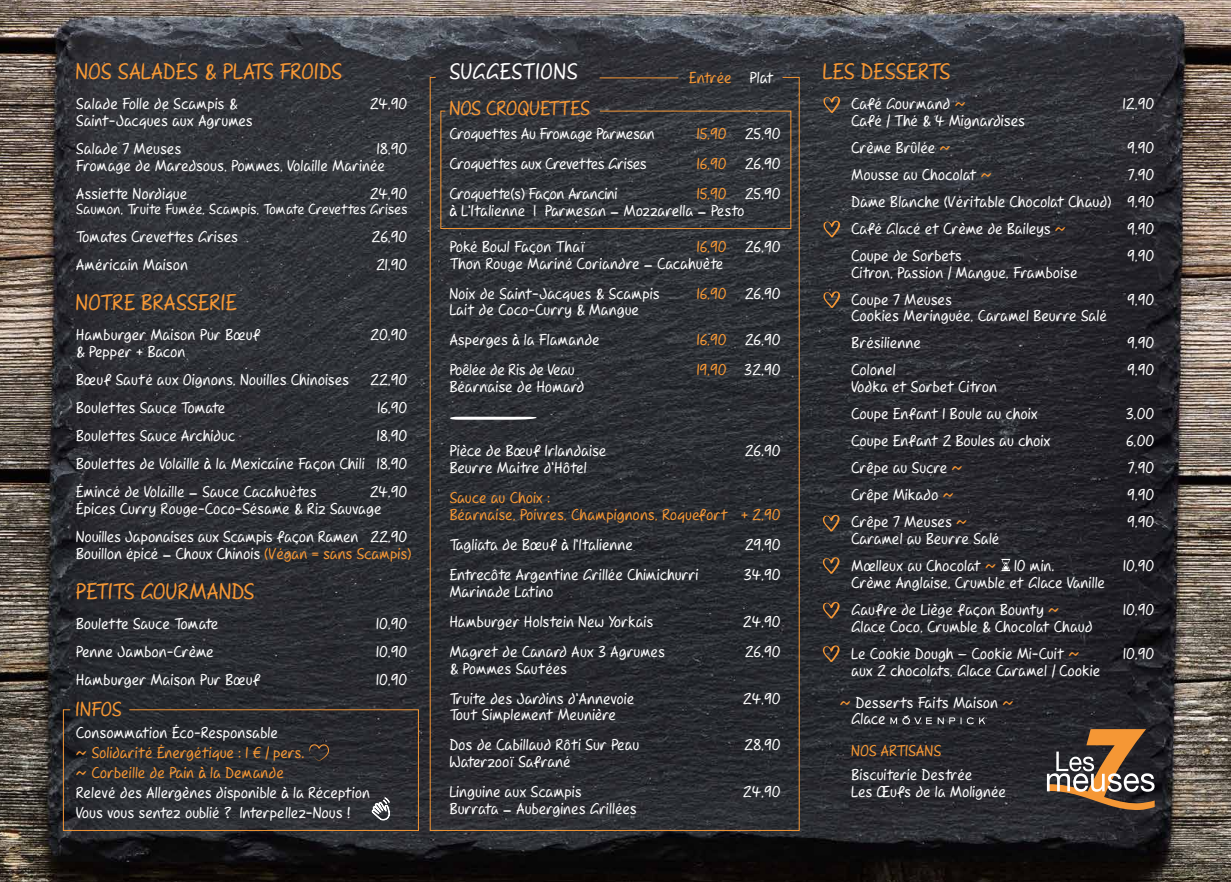
<style>
.page{position:relative;width:1231px;height:882px;background:#fff}
.page>*{position:absolute;margin:0;border:0;box-sizing:border-box;transform-origin:0 0}
.t1{font:20px "Dupree";letter-spacing:.025em;color:#f59735}
.t2{font:20px "Dupree";letter-spacing:.05em;color:#fff}
.t3{font:18px "Dupree";letter-spacing:.01em;color:#f59735}
.t4{font:14px/27px "Dupree";letter-spacing:.025em;color:#fff}
.t5{font:14px/30px "Dupree";letter-spacing:.025em;color:#f59735}
.t6{font:14px/30px "Dupree";color:#fff}
.t7{font:13px "Dupree";letter-spacing:.025em;color:#fff}
.s1{font-family:"Justtellmewhat"}
.s2{color:#f59735}
.s3{font-size:20px;color:#f59735}
</style>
<div class="page">
<img style="left:0;top:0;width:1230px;height:882px">
<svg style="left:822px;top:644px;width:18px;height:18px"></svg>
<svg style="left:822px;top:600px;width:18px;height:19px"></svg>
<svg style="left:822px;top:555px;width:18px;height:19px"></svg>
<svg style="left:822px;top:513px;width:18px;height:19px"></svg>
<svg style="left:823px;top:290px;width:17px;height:18px"></svg>
<svg style="left:823px;top:219px;width:17px;height:19px"></svg>
<svg style="left:823px;top:95px;width:17px;height:18px"></svg>
<svg style="left:1046px;top:729px;width:108px;height:81px;background:#735b45"></svg>
<svg style="left:1001px;top:559px;width:9px;height:12px"></svg>
<svg style="left:890px;top:715px;width:41px;height:9px"></svg>
<svg style="left:937px;top:717px;width:6px;height:7px"></svg>
<svg style="left:949px;top:717px;width:24px;height:7px"></svg>
<svg style="left:979px;top:717px;width:7px;height:7px"></svg>
<svg style="left:62px;top:708px;width:357px;height:123px;background:#2e2e31"></svg>
<svg style="left:429px;top:76px;width:371px;height:755px;background:#2e3034"></svg>
<svg style="left:309px;top:744px;width:20px;height:17px"></svg>
<svg style="left:372px;top:797px;width:17px;height:23px"></svg>
<h1 class="t1" style="left:77px;top:59px;width:267px">NOS SALADES <span class="s1">&amp;</span> PLATS FROIDS</h1>
<p class="t4" style="left:77px;top:95px;width:178px;line-height:16.8px">Salade Folle de Scampis <span class="s1">&amp;<br></span>Saint-Jacques aux Agrumes</p>
<p class="t4" style="left:77px;top:140px;width:310px;line-height:16.8px">Salade 7 Meuses<br>Fromage de Maredsous, Pommes, Volaille Marinée</p>
<p class="t4" style="left:77px;top:179px;width:112px">Assiette Nordique</p>
<p class="t7" style="left:77px;top:201px;width:332px">Saumon, Truite Fumée, Scampis, Tomate Crevettes Grises</p>
<p class="t4" style="left:77px;top:223px;width:163px;line-height:28px">Tomates Crevettes Grises<br>Américain Maison</p>
<h1 class="t1" style="left:77px;top:290px;width:162px">NOTRE BRASSERIE</h1>
<p class="t4" style="left:77px;top:326px;width:186px;line-height:16.8px">Hamburger Maison Pur Bœuf <span class="s1">&amp;</span> Pepper + Bacon</p>
<p class="t4" style="left:77px;top:365px;width:290px;line-height:28px">Bœuf Sauté aux Oignons, Nouilles Chinoises Boulettes Sauce Tomate<br>Boulettes Sauce Archiduc<br>Boulettes de Volaille à la Mexicaine Façon Chili Émincé de Volaille – Sauce Cacahuètes</p>
<p class="t4" style="left:77px;top:494px;width:307px;line-height:28px">Épices Curry Rouge-Coco-Sésame <span class="s1">&amp;</span> Riz Sauvage<br>Nouilles Japonaises aux Scampis façon Ramen</p>
<p class="t4" style="left:77px;top:540px;width:337px">Bouillon épicé – Choux Chinois <span class="s2">(Végan = sans Scampis)</span></p>
<h1 class="t1" style="left:77px;top:579px;width:180px">PETITS GOURMANDS</h1>
<p class="t4" style="left:77px;top:609px;width:186px;line-height:28px">Boulette Sauce Tomate<br>Penne Jambon-Crème<br>Hamburger Maison Pur Bœuf</p>
<p class="t4" style="left:370px;top:90px;width:39px">24,90</p>
<p class="t4" style="left:377px;top:135px;width:31px">18,90</p>
<p class="t4" style="left:370px;top:179px;width:39px">24,90</p>
<p class="t4" style="left:372px;top:223px;width:37px;line-height:28px;text-align:center">26,90<br>21,90</p>
<p class="t4" style="left:371px;top:321px;width:38px">20,90</p>
<p class="t4" style="left:370px;top:366px;width:39px;line-height:28px;text-align:center">22,90<br>16,90<br>18,90<br>18,90<br>24,90</p>
<p class="t4" style="left:371px;top:523px;width:38px">22,90</p>
<p class="t4" style="left:377px;top:609px;width:32px;line-height:28px;text-align:justify">10,90<br>10,90<br>10,90</p>
<p class="t3" style="left:77px;top:697px;width:47px">INFOS</p>
<p class="t4" style="left:77px;top:722px;width:295px;line-height:20px">Consommation Éco-Responsable<br><span class="s3">~</span> <span class="s2">Solidarité Énergétique : 1 € / pers.<br></span><span class="s3">~</span> <span class="s2">Corbeille de Pain à la Demande<br></span>Relevé des Allergènes disponible à la Réception Vous vous sentez oublié ? Interpellez-Nous !</p>
<h1 class="t2" style="left:450px;top:59px;width:130px">SUGGESTIONS</h1>
<p class="t3" style="left:450px;top:97px;width:142px">NOS CROQUETTES</p>
<p class="t6" style="left:450px;top:118px;width:207px">Croquettes Au Fromage Parmesan<br>Croquettes aux Crevettes Grises<br>Croquette(s) Façon Arancini</p>
<p class="t4" style="left:450px;top:197px;width:296px">à L’Italienne | Parmesan – Mozzarella – Pesto</p>
<p class="t4" style="left:450px;top:238px;width:275px;line-height:16.8px">Poké Bowl Façon Thaï<br>Thon Rouge Mariné Coriandre – Cacahuète</p>
<p class="t4" style="left:450px;top:284px;width:211px;line-height:16.8px">Noix de Saint-Jacques <span class="s1">&amp;</span> Scampis<br>Lait de Coco-Curry <span class="s1">&amp;</span> Mangue</p>
<p class="t4" style="left:450px;top:325px;width:151px;line-height:30px">Asperges à la Flamande<br>Poêlée de Ris de Veau</p>
<p class="t4" style="left:450px;top:373px;width:136px">Béarnaise de Homard</p>
<p class="t5" style="left:689px;top:62px;width:44px">Entrée</p>
<p class="t4" style="left:750px;top:64px;width:25px">Plat</p>
<p class="t5" style="left:697px;top:118px;width:31px;text-align:justify">15,90<br>16,90<br>15,90</p>
<p class="t4" style="left:745px;top:118px;width:37px;line-height:30px;text-align:justify">25,90<br>26,90<br>25,90</p>
<p class="t5" style="left:697px;top:231px;width:31px">16,90</p>
<p class="t5" style="left:697px;top:278px;width:31px">16,90</p>
<p class="t5" style="left:697px;top:325px;width:31px">16,90<br>19,90</p>
<p class="t4" style="left:745px;top:233px;width:37px">26,90</p>
<p class="t4" style="left:745px;top:279px;width:37px">26,90</p>
<p class="t4" style="left:745px;top:325px;width:37px;line-height:30px">26,90<br>32,90</p>
<p class="t4" style="left:450px;top:442px;width:158px;line-height:16.8px">Pièce de Bœuf Irlandaise<br>Beurre Maitre d’Hôtel</p>
<p class="t5" style="left:450px;top:489px;width:279px;line-height:16.8px">Sauce au Choix :<br>Béarnaise, Poivres, Champignons, Roquefort</p>
<p class="t4" style="left:450px;top:529px;width:250px;line-height:30px">Tagliata de Bœuf à l’Italienne<br>Entrecôte Argentine Grillée Chimichurri</p>
<p class="t4" style="left:450px;top:576px;width:217px;line-height:30px">Marinade Latino<br>Hamburger Holstein New Yorkais<br>Magret de Canard Aux 3 Agrumes</p>
<p class="t4" style="left:450px;top:653px;width:186px;line-height:30px"><span class="s1">&amp;</span> Pommes Sautées<br>Truite des Jardins d’Annevoie</p>
<p class="t4" style="left:450px;top:699px;width:191px;line-height:30px">Tout Simplement Meunière<br>Dos de Cabillaud Rôti Sur Peau</p>
<p class="t4" style="left:450px;top:746px;width:133px;line-height:30px">Waterzooï Safrané<br>Linguine aux Scampis</p>
<p class="t4" style="left:450px;top:795px;width:189px">Burrata – Aubergines Grillées</p>
<p class="t4" style="left:745px;top:437px;width:37px">26.90</p>
<p class="t5" style="left:741px;top:499px;width:41px">+ 2,90</p>
<p class="t4" style="left:744px;top:529px;width:38px;line-height:30px">29,90<br>34,90</p>
<p class="t4" style="left:743px;top:606px;width:39px;line-height:30px">24,90<br>26,90</p>
<p class="t4" style="left:743px;top:684px;width:39px">24,90</p>
<p class="t4" style="left:744px;top:731px;width:37px">28,90</p>
<p class="t4" style="left:743px;top:778px;width:39px">24,90</p>
<h1 class="t1" style="left:823px;top:59px;width:129px">LES DESSERTS</h1>
<p class="t4" style="left:851px;top:95px;width:175px;line-height:16.8px">Café Gourmand <span class="s3">~<br></span>Café / Thé <span class="s1">&amp;</span> 4 Mignardises</p>
<p class="t4" style="left:851px;top:134px;width:262px">Crème Brûlée <span class="s3">~<br></span>Mousse au Chocolat <span class="s3">~<br></span>Dame Blanche (Véritable Chocolat Chaud)<br>Café Glacé et Crème de Baileys <span class="s3">~<br></span>Coupe de Sorbets</p>
<p class="t4" style="left:851px;top:258px;width:227px">Citron, Passion / Mangue, Framboise<br>Coupe 7 Meuses</p>
<p class="t4" style="left:851px;top:302px;width:257px">Cookies Meringuée, Caramel Beurre Salé<br>Brésilienne<br>Colonel</p>
<p class="t4" style="left:851px;top:373px;width:200px">Vodka et Sorbet Citron<br>Coupe Enfant 1 Boule au choix<br>Coupe Enfant 2 Boules au choix<br>Crêpe au Sucre <span class="s3">~<br></span>Crêpe Mikado <span class="s3">~<br></span>Crêpe 7 Meuses <span class="s3">~</span></p>
<p class="t4" style="left:851px;top:525px;width:149px">Caramel au Beurre Salé<br>Mœlleux au Chocolat <span class="s3">~</span></p>
<p class="t4" style="left:851px;top:557px;width:255px;line-height:16.8px;text-indent:163px">10 min.<br>Crème Anglaise, Crumble et Glace Vanille</p>
<p class="t4" style="left:851px;top:601px;width:243px;line-height:16.8px">Gaufre de Liège façon Bounty <span class="s3">~<br></span>Glace Coco, Crumble <span class="s1">&amp;</span> Chocolat Chaud</p>
<p class="t4" style="left:851px;top:644px;width:250px;line-height:16.8px">Le Cookie Dough — Cookie Mi-Cuit <span class="s3">~ </span>aux 2 chocolats, Glace Caramel / Cookie</p>
<p class="t4" style="left:851px;top:693px;width:164px;line-height:16.8px;text-indent:-11px"><span class="s3">~</span> Desserts Faits Maison <span class="s3">~<br></span>Glace</p>
<p class="t5" style="left:851px;top:735px;width:91px">NOS ARTISANS</p>
<p class="t4" style="left:851px;top:766px;width:156px;line-height:16.8px">Biscuiterie Destrée<br>Les Œufs de la Molignée</p>
<p class="t4" style="left:1123px;top:90px;width:32px">12,90</p>
<p class="t4" style="left:1127px;top:134px;width:28px;text-align:justify">9,90<br>7,90<br>9,90<br>9,90<br>9,90</p>
<p class="t4" style="left:1127px;top:285px;width:28px">9,90</p>
<p class="t4" style="left:1127px;top:329px;width:28px">9,90<br>9,90</p>
<p class="t4" style="left:1126px;top:400px;width:30px;text-align:justify">3,00<br>6,00<br>7,90<br>9,90<br>9,90</p>
<p class="t4" style="left:1123px;top:552px;width:32px">10,90</p>
<p class="t4" style="left:1123px;top:596px;width:32px">10,90</p>
<p class="t4" style="left:1123px;top:639px;width:32px">10,90</p>
</div>
